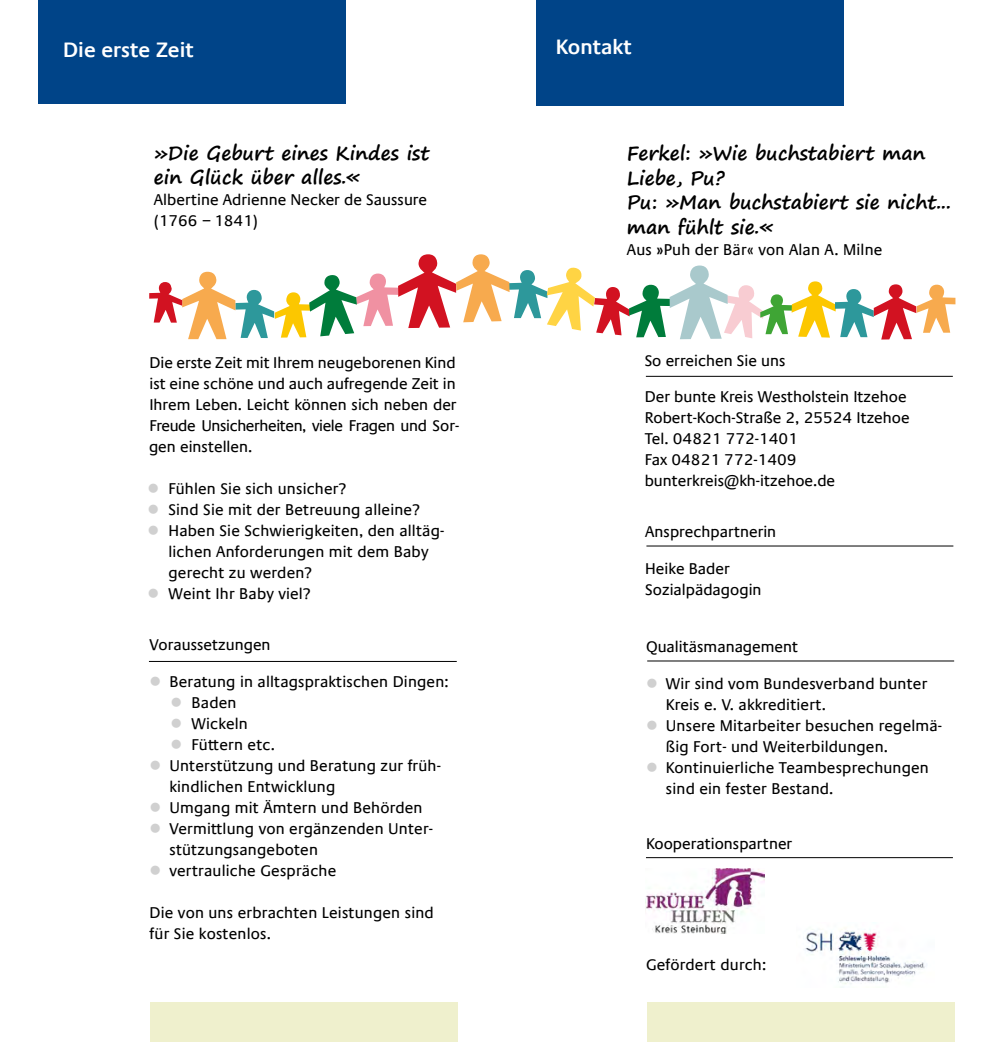
<style>
.page{position:relative;width:993px;height:1042px;background:#fff}
.page>*{position:absolute;margin:0;border:0;box-sizing:border-box;transform-origin:0 0}
.t1{font:600 21px "Praxis Com";color:#fff}
.t2{font:700 19.25px/24.5px "Segoe Print";color:#000}
.t3{font:15.75px/21px "Praxis Com";letter-spacing:.01em;color:#000}
.s1{color:#d0d0d0}
.s2{font-weight:600}
</style>
<div class="page">
<div style="left:536px;top:0;width:307px;height:105px;background:#048"></div>
<hr style="left:646px;top:546px;width:307px;height:1px;background:#000">
<svg style="left:149px;top:254px;width:806px;height:85px"></svg>
<div style="left:38px;top:0;width:308px;height:104px;background:#048"></div>
<hr style="left:149px;top:661px;width:307px;height:1px;background:#000">
<div style="left:150px;top:1002px;width:308px;height:40px;background:#eff0cd"></div>
<div style="left:646px;top:1002px;width:308px;height:40px;background:#eff0cd"></div>
<hr style="left:645px;top:376px;width:307px;height:1px;background:#000">
<hr style="left:647px;top:660px;width:306px;height:1px;background:#000">
<hr style="left:645px;top:857px;width:307px;height:1px;background:#000">
<img style="left:645px;top:869px;width:119px;height:64px">
<img style="left:805px;top:929px;width:120px;height:55px">
<p class="t1" style="left:63px;top:37px;width:132px">Die erste Zeit</p>
<p class="t2" style="left:154px;top:140px;width:277px">»Die Geburt eines Kindes ist</p>
<p class="t2" style="left:154px;top:165px;width:208px">ein Glück über alles.«</p>
<p class="t3" style="left:154px;top:190px;width:274px">Albertine Adrienne Necker de Saussure (1766 − 1841)</p>
<p class="t3" style="left:149px;top:352px;width:312px">Die erste Zeit mit Ihrem neugeborenen Kind ist eine schöne und auch aufregende Zeit in Ihrem Leben. Leicht können sich neben der Freude Unsicherheiten, viele Fragen und Sor&shy;gen einstellen.</p>
<p class="t3" style="left:147px;top:478px;width:200px"><span class="s1">●</span> Fühlen Sie sich unsicher?</p>
<p class="t3" style="left:147px;top:499px;width:274px"><span class="s1">●</span> Sind Sie mit der Betreuung alleine?</p>
<p class="t3" style="left:168px;top:520px;width:277px;text-indent:-21px"><span class="s1">●</span> Haben Sie Schwierigkeiten, den alltäg&shy;lichen Anforderungen mit dem Baby gerecht zu werden?</p>
<p class="t3" style="left:147px;top:583px;width:165px"><span class="s1">●</span> Weint Ihr Baby viel?</p>
<p class="t3" style="left:149px;top:634px;width:122px">Voraussetzungen</p>
<p class="t3" style="left:149px;top:671px;width:300px"><span class="s1">●</span> Beratung in alltagspraktischen Dingen:</p>
<p class="t3" style="left:170px;top:692px;width:67px"><span class="s1">●</span> Baden</p>
<p class="t3" style="left:170px;top:713px;width:79px"><span class="s1">●</span> Wickeln</p>
<p class="t3" style="left:170px;top:734px;width:106px"><span class="s1">●</span> Füttern etc.</p>
<p class="t3" style="left:169px;top:755px;width:273px;text-indent:-20px"><span class="s1">●</span> Unterstützung und Beratung zur früh&shy;kindlichen Entwicklung</p>
<p class="t3" style="left:149px;top:797px;width:274px"><span class="s1">●</span> Umgang mit Ämtern und Behörden</p>
<p class="t3" style="left:169px;top:818px;width:265px;text-indent:-20px"><span class="s1">●</span> Vermittlung von ergänzenden Unter&shy;stützungsangeboten</p>
<p class="t3" style="left:149px;top:860px;width:188px"><span class="s1">●</span> vertrauliche Gespräche</p>
<p class="t3" style="left:149px;top:902px;width:286px">Die von uns erbrachten Leistungen sind für Sie kostenlos.</p>
<p class="t1" style="left:555px;top:34px;width:78px">Kontakt</p>
<p class="t2" style="left:626px;top:141px;width:325px">Ferkel: »Wie buchstabiert man<br>Liebe, Pu?<br>Pu: »Man buchstabiert sie nicht... man fühlt sie.«</p>
<p class="t3" style="left:626px;top:239px;width:257px">Aus <span class="s2">»</span>Puh der Bär« von Alan A. Milne</p>
<p class="t3" style="left:644px;top:350px;width:142px">So erreichen Sie uns</p>
<p class="t3" style="left:644px;top:386px;width:266px">Der bunte Kreis Westholstein Itzehoe<br>Robert-Koch-Straße 2, 25524 Itzehoe</p>
<p class="t3" style="left:644px;top:428px;width:154px">Tel. 04821 772-1401</p>
<p class="t3" style="left:644px;top:449px;width:153px">Fax 04821 772-1409</p>
<p class="t3" style="left:644px;top:470px;width:192px">bunterkreis@kh-itzehoe.de</p>
<p class="t3" style="left:645px;top:521px;width:132px">Ansprechpartnerin</p>
<p class="t3" style="left:645px;top:558px;width:118px">Heike Bader<br>Sozialpädagogin</p>
<p class="t3" style="left:645px;top:636px;width:154px">Qualitäsmanagement</p>
<p class="t3" style="left:665px;top:673px;width:263px;text-indent:-20px"><span class="s1">●</span> Wir sind vom Bundesverband bunter<br>Kreis e. V. akkreditiert.</p>
<p class="t3" style="left:665px;top:715px;width:278px;text-indent:-20px"><span class="s1">●</span> Unsere Mitarbeiter besuchen regelmä&shy;ßig Fort- und Weiterbildungen.</p>
<p class="t3" style="left:665px;top:757px;width:264px;text-indent:-20px"><span class="s1">●</span> Kontinuierliche Teambesprechungen sind ein fester Bestand.</p>
<p class="t3" style="left:645px;top:833px;width:148px">Kooperationspartner</p>
<p class="t3" style="left:645px;top:954px;width:122px">Gefördert durch:</p>
</div>
